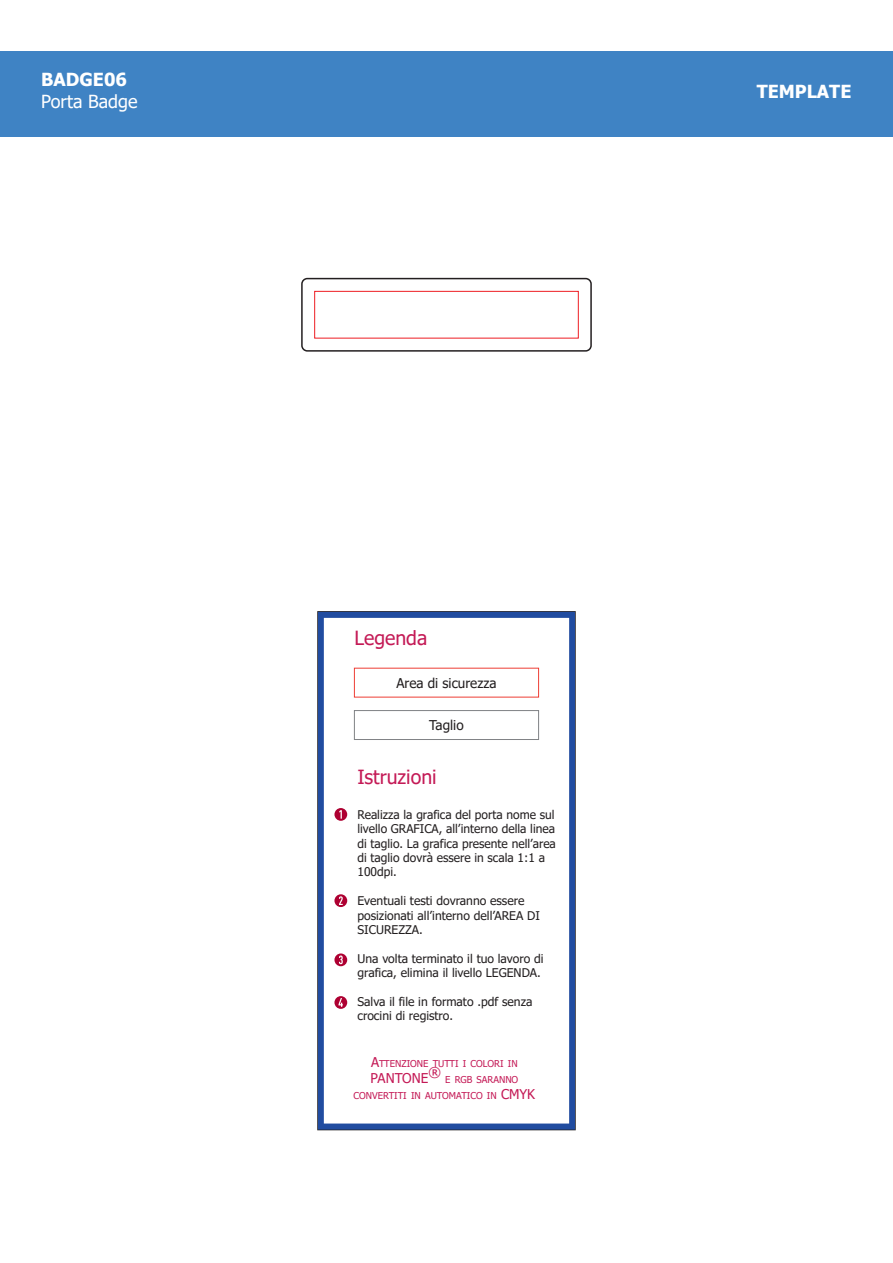
<style>
.page{position:relative;width:893px;height:1263px;background:#fff}
.page>*{position:absolute;margin:0;border:0;box-sizing:border-box;transform-origin:0 0}
.t1{font:19.5px "Tahoma";color:#c41a56}
.t2{font:700 18px "Tahoma";color:#fff}
.t3{font:18px "Tahoma";color:#fff}
.t4{font:13.5px "Tahoma";color:#231f20}
.t5{font:12px/14.4px "Tahoma";color:#231f20}
.t6{font:9.45px/16px "Tahoma";color:#c41a56;text-align:center}
.s1{font-size:13.5px}
</style>
<div class="page">
<div style="left:0;top:51px;width:893px;height:85px;background:#3f83c4"></div>
<svg style="left:318px;top:612px;width:257px;height:517px"></svg>
<svg style="left:334px;top:808px;width:13px;height:13px"></svg>
<svg style="left:339px;top:810px;width:3px;height:9px"></svg>
<div style="left:334px;top:894px;width:13px;height:13px;background:#ae0032;border-radius:50%"></div>
<svg style="left:339px;top:896px;width:4px;height:9px"></svg>
<svg style="left:334px;top:953px;width:13px;height:13px"></svg>
<svg style="left:339px;top:955px;width:4px;height:9px"></svg>
<svg style="left:334px;top:996px;width:13px;height:13px"></svg>
<svg style="left:338px;top:998px;width:5px;height:9px"></svg>
<div style="left:314px;top:291px;width:264px;height:47px;border:1px solid #ee1d23"></div>
<div style="left:301px;top:278px;width:291px;height:74px;border:2px solid #231f20;border-radius:5px"></div>
<h2 class="t2" style="left:41px;top:67px;width:87px">BADGE06</h2>
<h2 class="t3" style="left:41px;top:89px;width:98px">Porta Badge</h2>
<h2 class="t2" style="left:757px;top:79px;width:96px">TEMPLATE</h2>
<h1 class="t1" style="left:354px;top:625px;width:74px">Legenda</h1>
<p class="t4" style="left:396px;top:674px;width:101px">Area di sicurezza</p>
<p class="t4" style="left:429px;top:716px;width:36px">Taglio</p>
<h1 class="t1" style="left:357px;top:764px;width:81px">Istruzioni</h1>
<p class="t5" style="left:357px;top:808px;width:200px">Realizza la grafica del porta nome sul livello GRAFICA, all’interno della linea di taglio. La grafica presente nell’area di taglio dovrà essere in scala 1:1 a 100dpi.</p>
<p class="t5" style="left:357px;top:894px;width:184px">Eventuali testi dovranno essere posizionati all’interno dell’AREA DI<br>SICUREZZA.</p>
<p class="t5" style="left:357px;top:952px;width:188px">Una volta terminato il tuo lavoro di grafica, elimina il livello LEGENDA.</p>
<p class="t5" style="left:357px;top:995px;width:177px">Salva il file in formato .pdf senza crocini di registro.</p>
<p class="t6" style="left:354px;top:1055px;width:183px"><span class="s1">A</span>TTENZIONE TUTTI I COLORI IN<br><span class="s1">PANTONE</span><sup>®</sup> E RGB SARANNO<br>CONVERTITI IN AUTOMATICO IN <span class="s1">CMYK</span></p>
</div>
